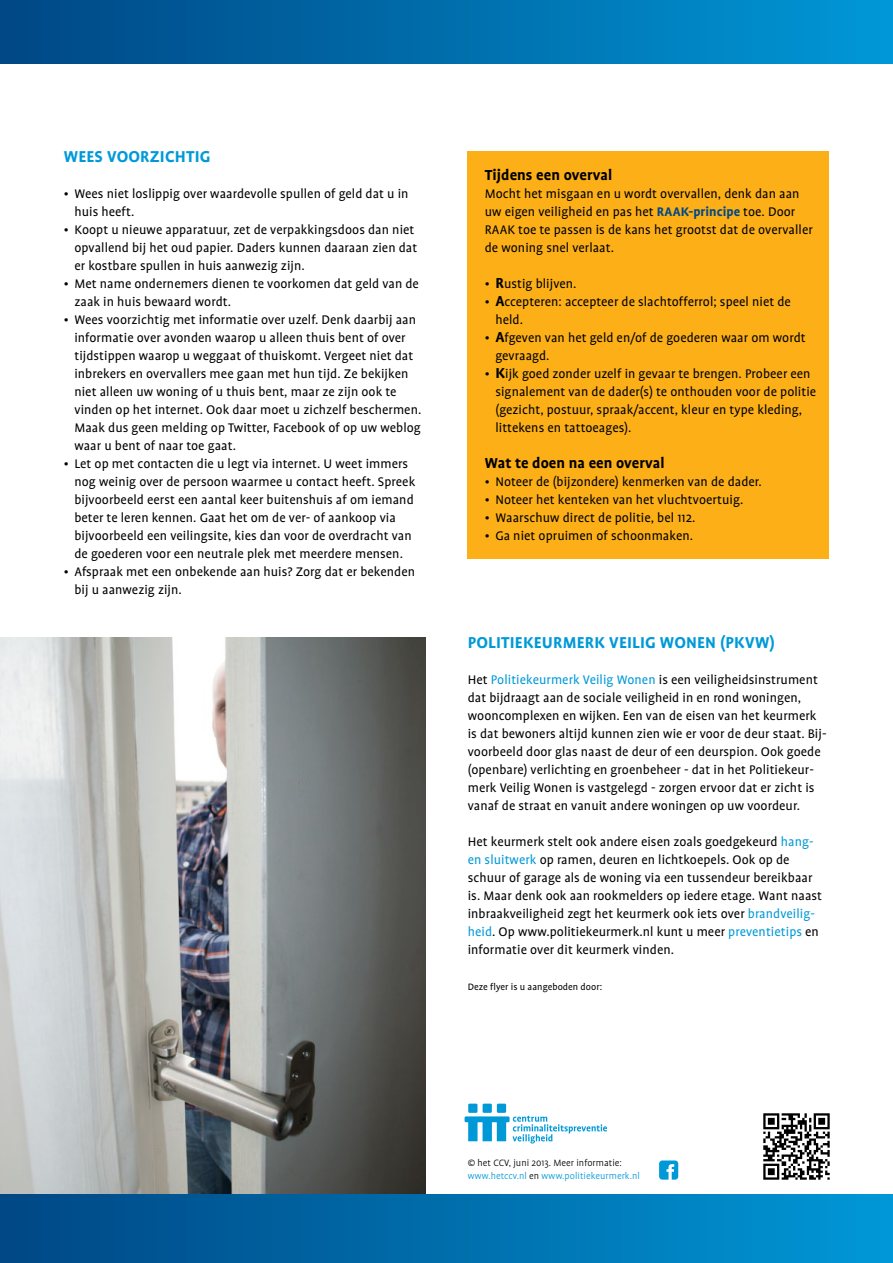
<style>
.page{position:relative;width:893px;height:1263px;background:#fff}
.page>*{position:absolute;margin:0;border:0;box-sizing:border-box;transform-origin:0 0}
.t1{font:700 18px "Profile";letter-spacing:.01em;color:#0099d8}
.t2{font:700 16.5px "Profile";letter-spacing:.005em;color:#000}
.t3{font:14.25px/18px "Profile";letter-spacing:.005em;color:#000}
.t4{font:300 10.5px/13.5px "Profile";letter-spacing:.005em;color:#0099d8}
.t5{font:10.5px "Profile";letter-spacing:.005em;color:#000}
.s1{font-weight:700;color:#004785}
.s2{font-weight:700;font-size:16.5px}
.s3{color:#0099d8}
.s4{color:#000}
</style>
<div class="page">
<img style="left:0;top:637px;width:425px;height:558px">
<div style="left:0;top:0;width:893px;height:64px;background:linear-gradient(to right,#004684,#0097d6)"></div>
<div style="left:0;top:1195px;width:893px;height:68px;background:linear-gradient(to right,#004684,#0097d6)"></div>
<svg style="left:465px;top:1103px;width:142px;height:40px"></svg>
<img style="left:763px;top:1113px;width:67px;height:67px">
<svg style="left:659px;top:1160px;width:19px;height:19px"></svg>
<div style="left:468px;top:151px;width:361px;height:407px;background:#fcaf17"></div>
<p class="t1" style="left:64px;top:147px;width:148px">WEES VOORZICHTIG</p>
<p class="t3" style="left:74px;top:185px;width:336px;text-indent:-11px">• Wees niet loslippig over waardevolle spullen of geld dat u in huis heeft.</p>
<p class="t3" style="left:74px;top:221px;width:344px;text-indent:-11px">• Koopt u nieuwe apparatuur, zet de verpakkingsdoos dan niet opvallend bij het oud papier. Daders kunnen daaraan zien dat er kostbare spullen in huis aanwezig zijn.</p>
<p class="t3" style="left:74px;top:275px;width:346px;text-indent:-11px">• Met name ondernemers dienen te voorkomen dat geld van de zaak in huis bewaard wordt.</p>
<p class="t3" style="left:74px;top:311px;width:348px;text-indent:-11px">• Wees voorzichtig met informatie over uzelf. Denk daarbij aan informatie over avonden waarop u alleen thuis bent of over tijdstippen waarop u weggaat of thuiskomt. Vergeet niet dat inbrekers en overvallers mee gaan met hun tijd. Ze bekijken niet alleen uw woning of u thuis bent, maar ze zijn ook te vinden op het internet. Ook daar moet u zichzelf beschermen.<br>Maak dus geen melding op Twitter, Facebook of op uw weblog waar u bent of naar toe gaat.</p>
<p class="t3" style="left:74px;top:455px;width:342px;text-indent:-11px">• Let op met contacten die u legt via internet. U weet immers nog weinig over de persoon waarmee u contact heeft. Spreek bijvoorbeeld eerst een aantal keer buitenshuis af om iemand beter te leren kennen. Gaat het om de ver- of aankoop via bijvoorbeeld een veilingsite, kies dan voor de overdracht van de goederen voor een neutrale plek met meerdere mensen.</p>
<p class="t3" style="left:74px;top:563px;width:342px;text-indent:-11px">• Afspraak met een onbekende aan huis? Zorg dat er bekenden bij u aanwezig zijn.</p>
<p class="t2" style="left:485px;top:166px;width:129px">Tijdens een overval</p>
<p class="t3" style="left:485px;top:185px;width:330px">Mocht het misgaan en u wordt overvallen, denk dan aan uw eigen veiligheid en pas het <span class="s1">RAAK-principe</span> toe. Door RAAK toe te passen is de kans het grootst dat de overvaller de woning snel verlaat.</p>
<p class="t3" style="left:485px;top:275px;width:93px">• <span class="s2">R</span>ustig blijven.</p>
<p class="t3" style="left:495px;top:293px;width:297px;text-indent:-11px">• <span class="s2">A</span>ccepteren: accepteer de slachtofferrol; speel niet de held.</p>
<p class="t3" style="left:495px;top:329px;width:312px;text-indent:-11px">• <span class="s2">A</span>fgeven van het geld en/of de goederen waar om wordt gevraagd.</p>
<p class="t3" style="left:495px;top:365px;width:322px;text-indent:-11px">• <span class="s2">K</span>ijk goed zonder uzelf in gevaar te brengen. Probeer een signalement van de dader(s) te onthouden voor de politie (gezicht, postuur, spraak/accent, kleur en type kleding, littekens en tattoeages).</p>
<p class="t2" style="left:485px;top:454px;width:181px">Wat te doen na een overval</p>
<p class="t3" style="left:485px;top:473px;width:279px">• Noteer de (bijzondere) kenmerken van de dader.</p>
<p class="t3" style="left:485px;top:491px;width:260px">• Noteer het kenteken van het vluchtvoertuig.</p>
<p class="t3" style="left:485px;top:509px;width:212px">• Waarschuw direct de politie, bel 112.</p>
<p class="t3" style="left:485px;top:527px;width:210px">• Ga niet opruimen of schoonmaken.</p>
<p class="t1" style="left:468px;top:633px;width:309px">POLITIEKEURMERK VEILIG WONEN (PKVW)</p>
<p class="t3" style="left:468px;top:671px;width:360px">Het <span class="s3">Politiekeurmerk Veilig Wonen</span> is een veiligheidsinstrument dat bijdraagt aan de sociale veiligheid in en rond woningen, wooncomplexen en wijken. Een van de eisen van het keurmerk is dat bewoners altijd kunnen zien wie er voor de deur staat. Bij&shy;voorbeeld door glas naast de deur of een deurspion. Ook goede (openbare) verlichting en groenbeheer - dat in het Politiekeur&shy;merk Veilig Wonen is vastgelegd - zorgen ervoor dat er zicht is vanaf de straat en vanuit andere woningen op uw voordeur.</p>
<p class="t3" style="left:468px;top:833px;width:356px">Het keurmerk stelt ook andere eisen zoals goedgekeurd <span class="s3">hang&shy;en sluitwerk</span> op ramen, deuren en lichtkoepels. Ook op de schuur of garage als de woning via een tussendeur bereikbaar is. Maar denk ook aan rookmelders op iedere etage. Want naast inbraakveiligheid zegt het keurmerk ook iets over <span class="s3">brandveilig&shy;heid</span>. Op www.politiekeurmerk.nl kunt u meer <span class="s3">preventietips</span> en informatie over dit keurmerk vinden.</p>
<p class="t5" style="left:468px;top:981px;width:136px">Deze flyer is u aangeboden door:</p>
<p class="t4" style="left:468px;top:1156px;width:174px"><span class="s4">© het CCV, juni 2013. Meer informatie: </span>www.hetccv.nl <span class="s4">en</span> www.politiekeurmerk.nl</p>
</div>
